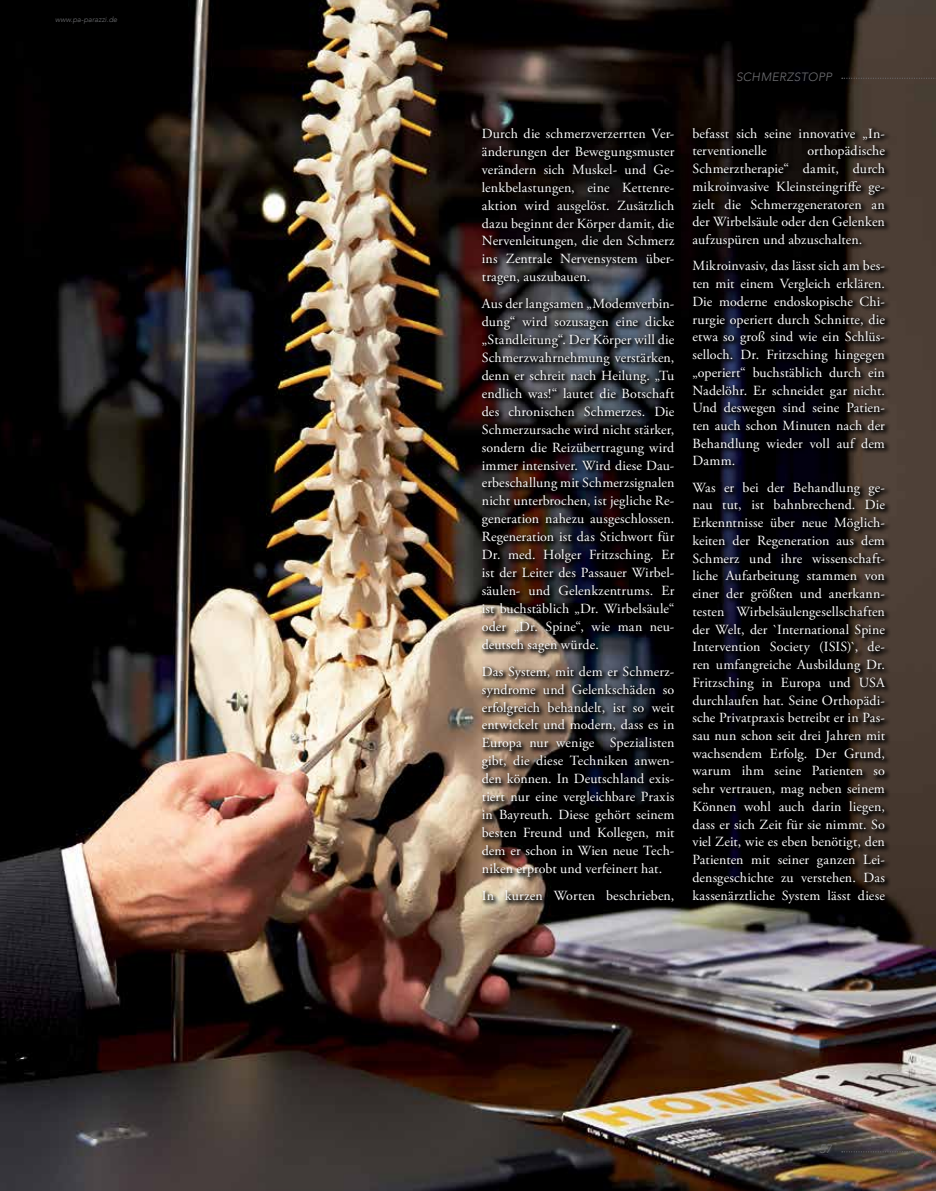
<style>
.page{position:relative;width:936px;height:1191px;background:#fff}
.page>*{position:absolute;margin:0;border:0;box-sizing:border-box;transform-origin:0 0}
.t1{font:13.95px/17.7px "Adobe Garamond Pro";letter-spacing:.01em;color:#fff;text-align:justify}
.t2{font:italic 300 12px "Avenir LT";letter-spacing:.025em;color:#6d6e71}
.t3{font:italic 300 7.5px "Avenir LT";color:#6d6e71}
</style>
<div class="page">
<img style="left:0;top:0;width:935px;height:1191px">
<svg style="left:841px;top:1151px;width:95px;height:1px"></svg>
<svg style="left:841px;top:78px;width:95px;height:1px"></svg>
<svg style="left:479px;top:125px;width:412px;height:784px;background:#161313"></svg>
<p class="t3" style="left:55px;top:15px;width:64px">www.pa-parazzi.de</p>
<p class="t2" style="left:736px;top:70px;width:97px">schmerzstopp</p>
<p class="t1" style="left:482px;top:125px;width:194px">Durch die schmerzverzerrten Ver&shy;änderungen der Bewegungsmuster verändern sich Muskel- und Ge&shy;lenkbelastungen, eine Kettenre&shy;aktion wird ausgelöst. Zusätzlich dazu beginnt der Körper damit, die Nervenleitungen, die den Schmerz ins Zentrale Nervensystem über&shy;tragen, auszubauen.</p>
<p class="t1" style="left:482px;top:295px;width:194px">Aus der langsamen „Modemverbin&shy;dung“ wird sozusagen eine dicke „Standleitung“. Der Körper will die Schmerzwahrnehmung verstärken, denn er schreit nach Heilung. „Tu endlich was!“ lautet die Botschaft des chronischen Schmerzes. Die Schmerzursache wird nicht stärker, sondern die Reizübertragung wird immer intensiver. Wird diese Dau&shy;erbeschallung mit Schmerzsignalen nicht unterbrochen, ist jegliche Re&shy;generation nahezu ausgeschlossen.<br>Regeneration ist das Stichwort für Dr. med. Holger Fritzsching. Er ist der Leiter des Passauer Wirbel&shy;säulen- und Gelenkzentrums. Er ist buchstäblich „Dr. Wirbelsäule“ oder „Dr. Spine“, wie man neu&shy;deutsch sagen würde.</p>
<p class="t1" style="left:482px;top:662px;width:194px">Das System, mit dem er Schmerz&shy;syndrome und Gelenkschäden so erfolgreich behandelt, ist so weit entwickelt und modern, dass es in Europa nur wenige Spezialisten gibt, die diese Techniken anwen&shy;den können. In Deutschland exis&shy;tiert nur eine vergleichbare Praxis in Bayreuth. Diese gehört seinem besten Freund und Kollegen, mit dem er schon in Wien neue Tech&shy;niken erprobt und verfeinert hat.</p>
<p class="t1" style="left:482px;top:887px;width:194px">In kurzen Worten beschrieben,</p>
<p class="t1" style="left:692px;top:125px;width:194px">befasst sich seine innovative „In&shy;terventionelle</p>
<p class="t1" style="left:692px;top:143px;width:194px;text-indent:115px">orthopädische Schmerztherapie“ damit, durch mikroinvasive Kleinsteingriffe ge&shy;zielt die Schmerzgeneratoren an der Wirbelsäule oder den Gelenken aufzuspüren und abzuschalten.</p>
<p class="t1" style="left:692px;top:257px;width:194px">Mikroinvasiv, das lässt sich am bes&shy;ten mit einem Vergleich erklären.<br>Die moderne endoskopische Chi&shy;rurgie operiert durch Schnitte, die etwa so groß sind wie ein Schlüs&shy;selloch. Dr. Fritzsching hingegen „operiert“ buchstäblich durch ein Nadelöhr. Er schneidet gar nicht.<br>Und deswegen sind seine Patien&shy;ten auch schon Minuten nach der Behandlung wieder voll auf dem Damm.</p>
<p class="t1" style="left:692px;top:479px;width:194px">Was er bei der Behandlung ge&shy;nau tut, ist bahnbrechend. Die Erkenntnisse über neue Möglich&shy;keiten der Regeneration aus dem Schmerz und ihre wissenschaft&shy;liche Aufarbeitung stammen von einer der größten und anerkann&shy;testen Wirbelsäulengesellschaften der Welt, der `International Spine Intervention Society (ISIS)`, de&shy;ren umfangreiche Ausbildung Dr.<br>Fritzsching in Europa und USA durchlaufen hat. Seine Orthopädi&shy;sche Privatpraxis betreibt er in Pas&shy;sau nun schon seit drei Jahren mit wachsendem Erfolg. Der Grund, warum ihm seine Patienten so sehr vertrauen, mag neben seinem Können wohl auch darin liegen, dass er sich Zeit für sie nimmt. So viel Zeit, wie es eben benötigt, den Patienten mit seiner ganzen Lei&shy;densgeschichte zu verstehen. Das kassenärztliche System lässt diese</p>
<p class="t2" style="left:819px;top:1142px;width:14px">57</p>
</div>
